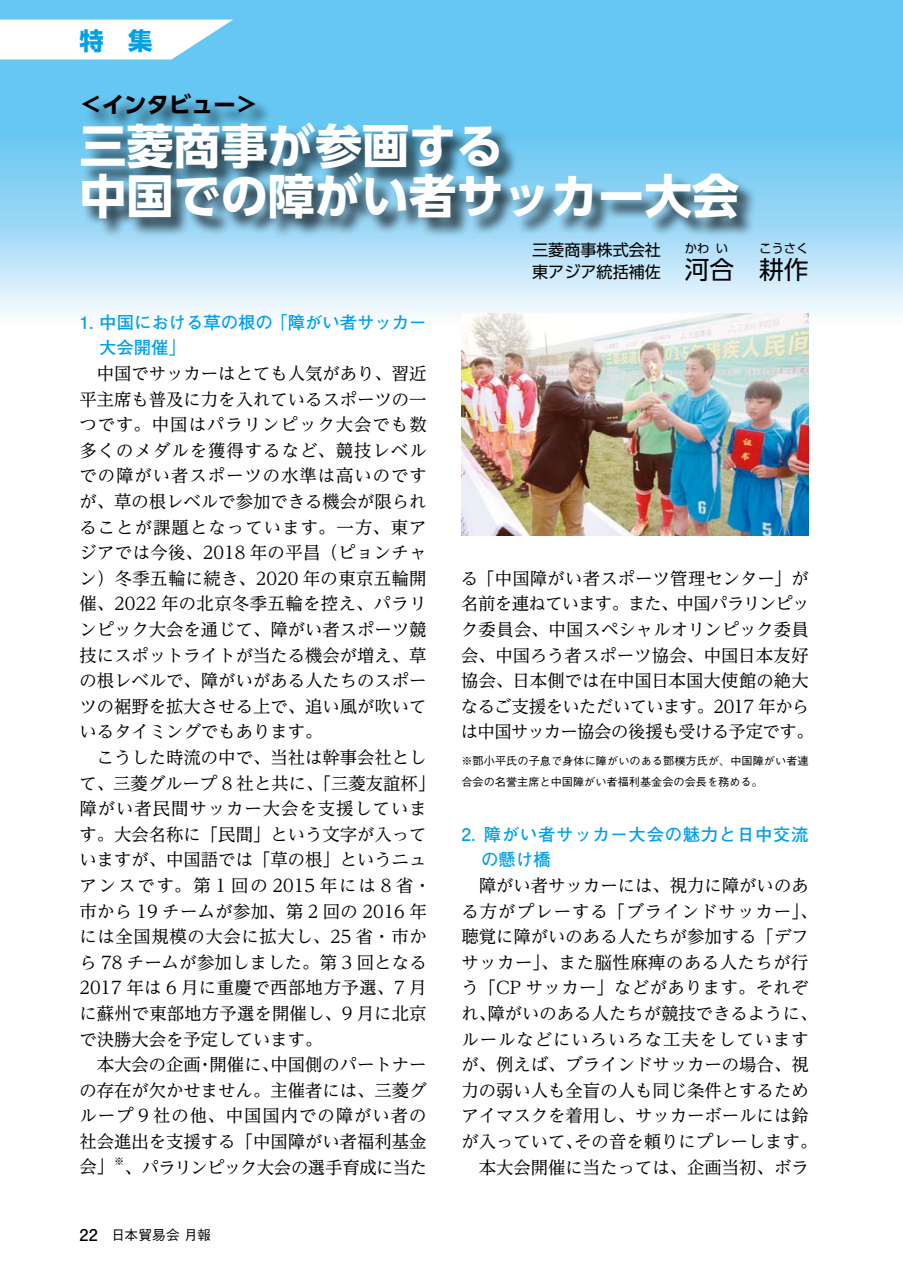
<style>
.page{position:relative;width:903px;height:1275px;background:#fff}
.page>*{position:absolute;margin:0;border:0;box-sizing:border-box;transform-origin:0 0}
.t1{font:700 47.07px/49.7px "UD Shin Go Pro";color:#fff}
.t2{font:24.85px "UD Shin Go Pro";color:#000}
.t3{font:700 24.32px "UD Shin Go Pro";color:#00a0e9}
.t4{font:700 22.4px "UD Shin Go Pro";color:#000}
.t5{font:17.32px/25.6px "UD Reimin Pr 6";color:#000;text-align:justify}
.t6{font:700 17.32px/25.6px "Futo Go B101 Pro";color:#00a0e9}
.t7{font:700 17.32px/25.6px "Futo Go B101 Pro";letter-spacing:.04em;color:#00a0e9}
.t8{font:17.32px "UD Reimin Pr 6";letter-spacing:-.035em;color:#000}
.t9{font:16.1px/22.4px "UD Shin Go Pro";color:#000}
.t10{font:500 13.65px "Gothic BBB Pro";color:#000}
.t11{font:12.42px "UD Shin Go Pro";color:#000}
.t12{font:500 11.2px/21px "Gothic BBB Pro";letter-spacing:.005em;color:#000}
.t13{font:10.15px "UD Reimin Pr 6";color:#000}
.s1{font-family:"Futo Go B101 Pro";font-weight:700;font-size:16.1px}
</style>
<div class="page">
<svg style="left:0;top:0;width:903px;height:317px;background:#93d6f5"></svg>
<svg style="left:0;top:20px;width:233px;height:40px"></svg>
<img style="left:461px;top:314px;width:348px;height:222px">
<div style="left:82px;top:94px;width:675px;height:144px;background:#000;opacity:.75"></div>
<h3 class="t3" style="left:79px;top:21px;width:74px">特　集</h3>
<p class="t4" style="left:79px;top:86px;width:180px">＜インタビュー＞</p>
<h1 class="t1" style="left:79px;top:120px;width:661px">三菱商事が参画する<br>中国での障がい者サッカー大会</h1>
<h2 class="t2" style="left:685px;top:250px;width:51px">河合</h2>
<p class="t9" style="left:532px;top:238px;width:130px">三菱商事株式会社東アジア統括補佐</p>
<p class="t11" style="left:685px;top:239px;width:26px">かわ</p>
<p class="t11" style="left:716px;top:239px;width:14px">い</p>
<p class="t11" style="left:759px;top:239px;width:51px">こうさく</p>
<h2 class="t2" style="left:759px;top:250px;width:51px">耕作</h2>
<p class="t6" style="left:99px;top:307px;width:329px;text-indent:-20px">1. 中国における草の根の「障がい者サッカー大会開催」</p>
<p class="t5" style="left:79px;top:360px;width:349px;text-indent:17px">中国でサッカーはとても人気があり、習近平主席も普及に力を入れているスポーツの一つです。中国はパラリンピック大会でも数多くのメダルを獲得するなど、競技レベルでの障がい者スポーツの水準は高いのですが、草の根レベルで参加できる機会が限られることが課題となっています。一方、東アジアでは今後、2018 年の平昌（ピョンチャン）冬季五輪に続き、2020 年の東京五輪開催、2022 年の北京冬季五輪を控え、パラリンピック大会を通じて、障がい者スポーツ競技にスポットライトが当たる機会が増え、草の根レベルで、障がいがある人たちのスポーツの裾野を拡大させる上で、追い風が吹いているタイミングでもあります。</p>
<p class="t5" style="left:79px;top:744px;width:357px;text-align:left;text-indent:17px">こうした時流の中で、当社は幹事会社として、三菱グループ 8 社と共に、「三菱友誼杯」障がい者民間サッカー大会を支援しています。大会名称に「民間」という文字が入っていますが、中国語では「草の根」というニュアンスです。第 1 回の 2015 年には 8 省・市から 19 チームが参加、第 2 回の 2016 年には全国規模の大会に拡大し、25 省・市から 78 チームが参加しました。第 3 回となる<br>2017 年は 6 月に重慶で西部地方予選、7 月に蘇州で東部地方予選を開催し、9 月に北京で決勝大会を予定しています。</p>
<p class="t5" style="left:79px;top:1051px;width:349px;text-indent:17px">本大会の企画・開催に、中国側のパートナーの存在が欠かせません。主催者には、三菱グループ 9 社の他、中国国内での障がい者の社会進出を支援する「中国障がい者福利基金会」</p>
<p class="t13" style="left:114px;top:1153px;width:12px">※</p>
<p class="t8" style="left:124px;top:1153px;width:304px">、パラリンピック大会の選手育成に当た</p>
<p class="t10" style="left:79px;top:1224px;width:133px"><span class="s1">22</span>　日本貿易会 月報</p>
<p class="t5" style="left:461px;top:565px;width:354px;text-align:left">る「中国障がい者スポーツ管理センター」が名前を連ねています。また、中国パラリンピック委員会、中国スペシャルオリンピック委員会、中国ろう者スポーツ協会、中国日本友好協会、日本側では在中国日本国大使館の絶大なるご支援をいただいています。2017 年からは中国サッカー協会の後援も受ける予定です。</p>
<p class="t12" style="left:461px;top:749px;width:349px">※鄧小平氏の子息で身体に障がいのある鄧樸方氏が、中国障がい者連合会の名誉主席と中国障がい者福利基金会の会長を務める。</p>
<p class="t7" style="left:481px;top:819px;width:329px;text-indent:-20px">2. 障がい者サッカー大会の魅力と日中交流の懸け橋</p>
<p class="t5" style="left:461px;top:872px;width:357px;text-align:center">障がい者サッカーには、視力に障がいのあ<br>る方がプレーする「ブラインドサッカー」、聴覚に障がいのある人たちが参加する「デフサッカー」、また脳性麻痺のある人たちが行う「CP サッカー」などがあります。それぞれ、障がいのある人たちが競技できるように、ルールなどにいろいろな工夫をしていますが、例えば、ブラインドサッカーの場合、視力の弱い人も全盲の人も同じ条件とするためアイマスクを着用し、サッカーボールには鈴が入っていて、その音を頼りにプレーします。本大会開催に当たっては、企画当初、ボラ</p>
</div>
